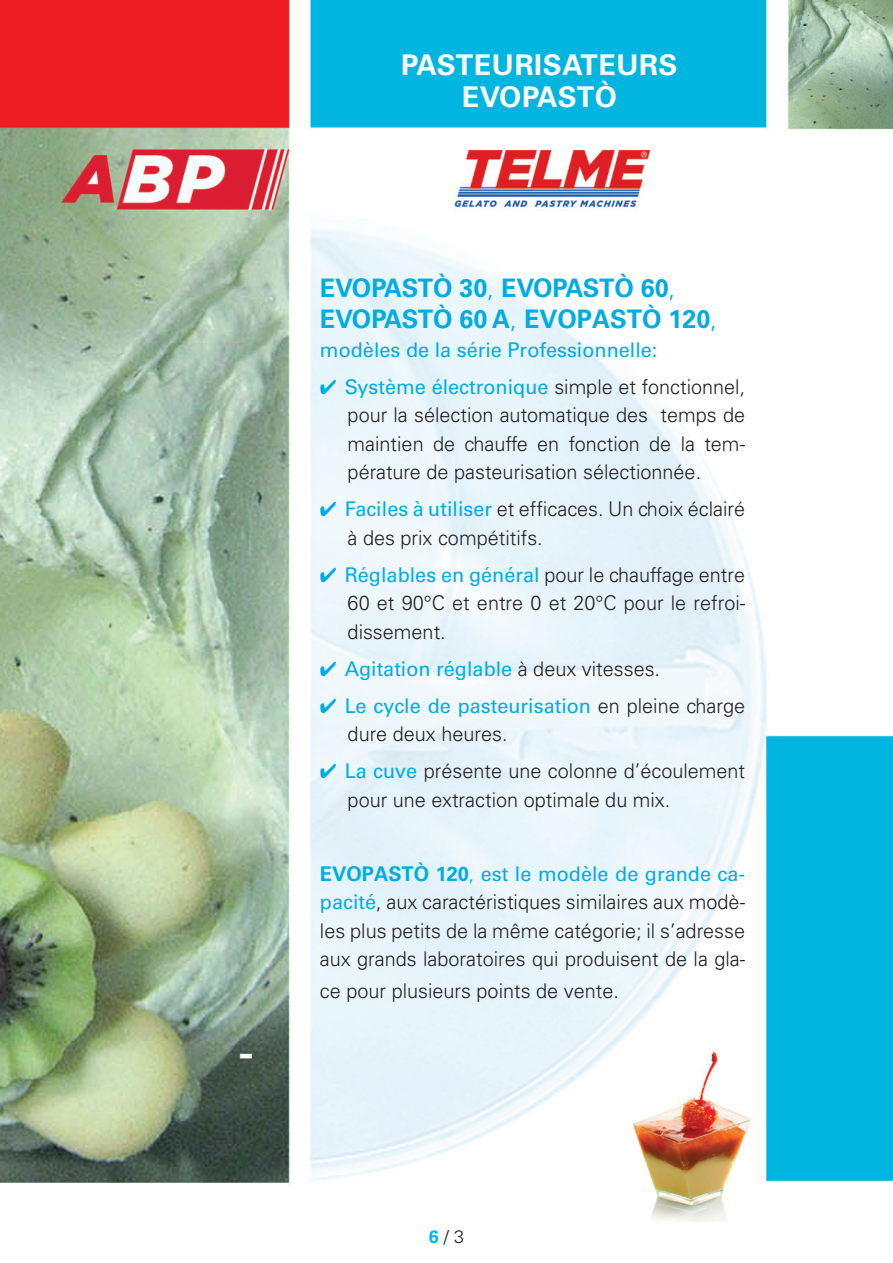
<style>
.page{position:relative;width:893px;height:1263px;background:#fff}
.page>*{position:absolute;margin:0;border:0;box-sizing:border-box;transform-origin:0 0}
.t1{font:700 28.5px "Univers";letter-spacing:.02em;color:#fff}
.t2{font:700 28.5px "Univers";color:#fff}
.t3{font:700 25.5px "Univers";color:#00ace1}
.t4{font:300 20.25px/28.5px "Univers";color:#231f20;text-align:justify}
.t5{font:20.25px "Univers";color:#00ace1}
.t6{font:300 18px "Univers";color:#231f20}
.s1{font-weight:300}
.s2{color:#00ace1}
.s3{font-weight:400;color:#00ace1}
.s4{font-weight:300;color:#231f20}
.s5{font-weight:700;color:#00ace1}
.s6{font-weight:700;color:#00baf1}
</style>
<div class="page">
<img style="left:0;top:0;width:893px;height:1221px">
<p class="t1" style="left:401px;top:49px;width:278px">PASTEURISATEURS</p>
<p class="t2" style="left:462px;top:80px;width:157px">EVOPASTÒ</p>
<p class="t3" style="left:320px;top:273px;width:357px">EVOPASTÒ 30<span class="s1">,</span> EVOPASTÒ 60<span class="s1">,</span></p>
<p class="t3" style="left:320px;top:304px;width:399px">EVOPASTÒ 60 A<span class="s1">,</span> EVOPASTÒ 120<span class="s1">,</span></p>
<p class="t5" style="left:320px;top:337px;width:339px">modèles de la série Professionnelle:</p>
<p class="t4" style="left:348px;top:372px;width:399px;text-indent:-28px"><span class="s2">✔</span> <span class="s3">Système électronique</span> simple et fonctionnel, pour la sélection automatique des temps de maintien de chauffe en fonction de la tem&shy;pérature de pasteurisation sélectionnée.</p>
<p class="t4" style="left:348px;top:495px;width:399px;text-indent:-28px"><span class="s2">✔</span> <span class="s3">Faciles à utiliser</span> et efficaces. Un choix éclairé à des prix compétitifs.</p>
<p class="t4" style="left:348px;top:560px;width:399px;text-indent:-28px"><span class="s2">✔</span> <span class="s3">Réglables en général</span> pour le chauffage entre 60 et 90°C et entre 0 et 20°C pour le refroi&shy;dissement.</p>
<p class="t5" style="left:320px;top:656px;width:342px">✔ Agitation réglable <span class="s4">à deux vitesses.</span></p>
<p class="t4" style="left:348px;top:691px;width:399px;text-indent:-28px"><span class="s2">✔</span> <span class="s3">Le cycle de pasteurisation</span> en pleine charge dure deux heures.</p>
<p class="t4" style="left:348px;top:757px;width:399px;text-indent:-28px"><span class="s2">✔</span> <span class="s3">La cuve</span> présente une colonne d’écoulement pour une extraction optimale du mix.</p>
<p class="t4" style="left:320px;top:859px;width:427px"><span class="s5">EVOPASTÒ 120</span><span class="s2">,</span> <span class="s3">est le modèle de grande ca&shy;pacité</span>, aux caractéristiques similaires aux modè&shy;les plus petits de la même catégorie; il s’adresse aux grands laboratoires qui produisent de la gla-</p>
<p class="t4" style="left:320px;top:976px;width:300px">ce pour plusieurs points de vente.</p>
<p class="t6" style="left:429px;top:1226px;width:37px"><span class="s6">6</span> / 3</p>
</div>
